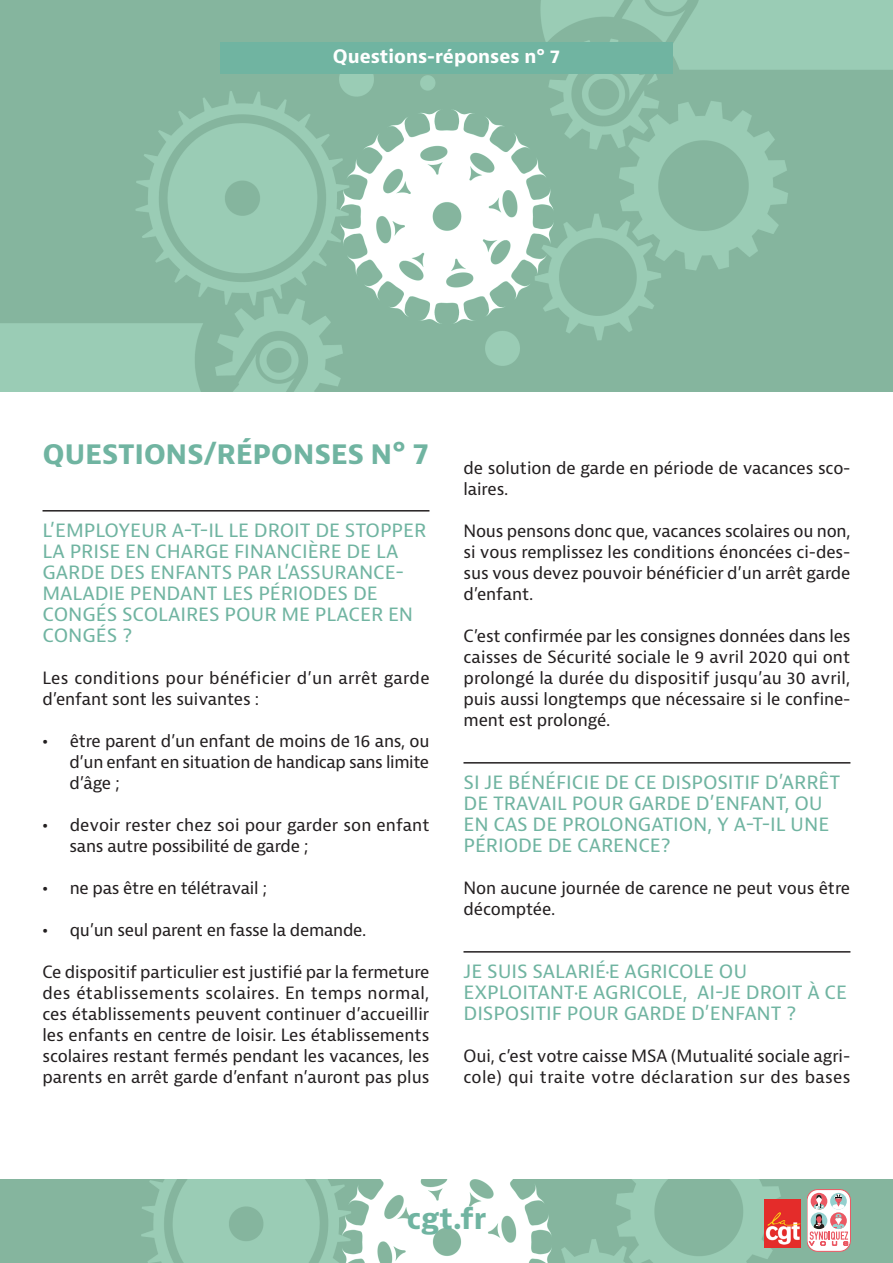
<style>
.page{position:relative;width:893px;height:1263px;background:#fff}
.page>*{position:absolute;margin:0;border:0;box-sizing:border-box;transform-origin:0 0}
.Titre_article{font:700 28.5px "Bernina Sans";letter-spacing:-.015em;color:#70b4a1}
.Question{font:19.5px/21px "Bernina Sans";letter-spacing:-.005em;color:#70b4a1}
.Fiche_Sujet{font:700 18px "Bernina Sans";color:#fff}
.Texte{font:16.5px/21px "Bernina Sans";letter-spacing:-.005em;color:#231f20;text-align:justify}
.Texte-2{font:16.5px/21px "Bernina Sans";letter-spacing:.015em;color:#231f20}
.s1{font-weight:700}
</style>
<div class="page">
<img style="left:0;top:0;width:893px;height:391px">
<img style="left:0;top:1180px;width:893px;height:83px">
<svg style="left:807px;top:1189px;width:43px;height:62px"></svg>
<div style="left:807px;top:1189px;width:43px;height:62px;border:1px solid #eb5863;border-radius:11px"></div>
<svg style="left:809px;top:1194px;width:39px;height:51px"></svg>
<img style="left:764px;top:1200px;width:37px;height:47px">
<hr style="left:43px;top:510px;width:386px;height:1px;background:#231f20">
<hr style="left:463px;top:762px;width:387px;height:1px;background:#231f20">
<hr style="left:463px;top:951px;width:387px;height:1px;background:#231f20">
<div style="left:220px;top:43px;width:453px;height:31px;background:#70b4a1"></div>
<p class="Fiche_Sujet" style="left:333px;top:45px;width:229px">Questions-réponses n° 7</p>
<p class="Fiche_Sujet" style="left:353px;top:45px;width:188px">Questions-répon es</p>
<p class="Titre_article" style="left:43px;top:435px;width:388px">QUESTIONS/RÉPONSES N° 7</p>
<p class="Question" style="left:43px;top:520px;width:385px">L’EMPLOYEUR A-T-IL LE DROIT DE STOPPER<br>LA PRISE EN CHARGE FINANCIÈRE DE LA<br>GARDE DES ENFANTS PAR L’ASSURANCE-<br>MALADIE PENDANT LES PÉRIODES DE<br>CONGÉS SCOLAIRES POUR ME PLACER EN<br>CONGÉS ?</p>
<p class="Texte-2" style="left:43px;top:668px;width:389px">Les conditions pour bénéficier d’un arrêt garde d’enfant sont les suivantes :</p>
<p class="Texte" style="left:70px;top:731px;width:362px;text-indent:-27px"><span class="s1">•</span> être parent d’un enfant de moins de 16 ans, ou d’un enfant en situation de handicap sans limite d’âge ;</p>
<p class="Texte" style="left:70px;top:815px;width:361px;text-indent:-27px"><span class="s1">•</span> devoir rester chez soi pour garder son enfant sans autre possibilité de garde ;</p>
<p class="Texte" style="left:43px;top:878px;width:226px"><span class="s1">•</span> ne pas être en télétravail ;</p>
<p class="Texte" style="left:43px;top:920px;width:325px"><span class="s1">•</span> qu’un seul parent en fasse la demande.</p>
<p class="Texte" style="left:43px;top:962px;width:388px">Ce dispositif particulier est justifié par la fermeture des établissements scolaires. En temps normal, ces établissements peuvent continuer d’accueillir les enfants en centre de loisir. Les établissements scolaires restant fermés pendant les vacances, les parents en arrêt garde d’enfant n’auront pas plus</p>
<p class="Texte" style="left:463px;top:458px;width:388px">de solution de garde en période de vacances sco&shy;laires.</p>
<p class="Texte" style="left:463px;top:521px;width:389px">Nous pensons donc que, vacances scolaires ou non, si vous remplissez les conditions énoncées ci-des&shy;sus vous devez pouvoir bénéficier d’un arrêt garde d’enfant.</p>
<p class="Texte" style="left:463px;top:626px;width:389px">C’est confirmée par les consignes données dans les caisses de Sécurité sociale le 9 avril 2020 qui ont prolongé la durée du dispositif jusqu’au 30 avril, puis aussi longtemps que nécessaire si le confine&shy;ment est prolongé.</p>
<p class="Question" style="left:463px;top:772px;width:378px">SI JE BÉNÉFICIE DE CE DISPOSITIF D’ARRÊT<br>DE TRAVAIL POUR GARDE D’ENFANT, OU<br>EN CAS DE PROLONGATION, Y A-T-IL UNE<br>PÉRIODE DE CARENCE?</p>
<p class="Texte" style="left:463px;top:878px;width:388px">Non aucune journée de carence ne peut vous être décomptée.</p>
<p class="Question" style="left:463px;top:961px;width:385px">JE SUIS SALARIÉ·E AGRICOLE OU<br>EXPLOITANT·E AGRICOLE, AI-JE DROIT À CE<br>DISPOSITIF POUR GARDE D’ENFANT ?</p>
<p class="Texte" style="left:463px;top:1046px;width:389px">Oui, c’est votre caisse MSA (Mutualité sociale agri&shy;cole) qui traite votre déclaration sur des bases</p>
<p class="Titre_article" style="left:407px;top:1200px;width:81px">cgt.fr</p>
</div>
